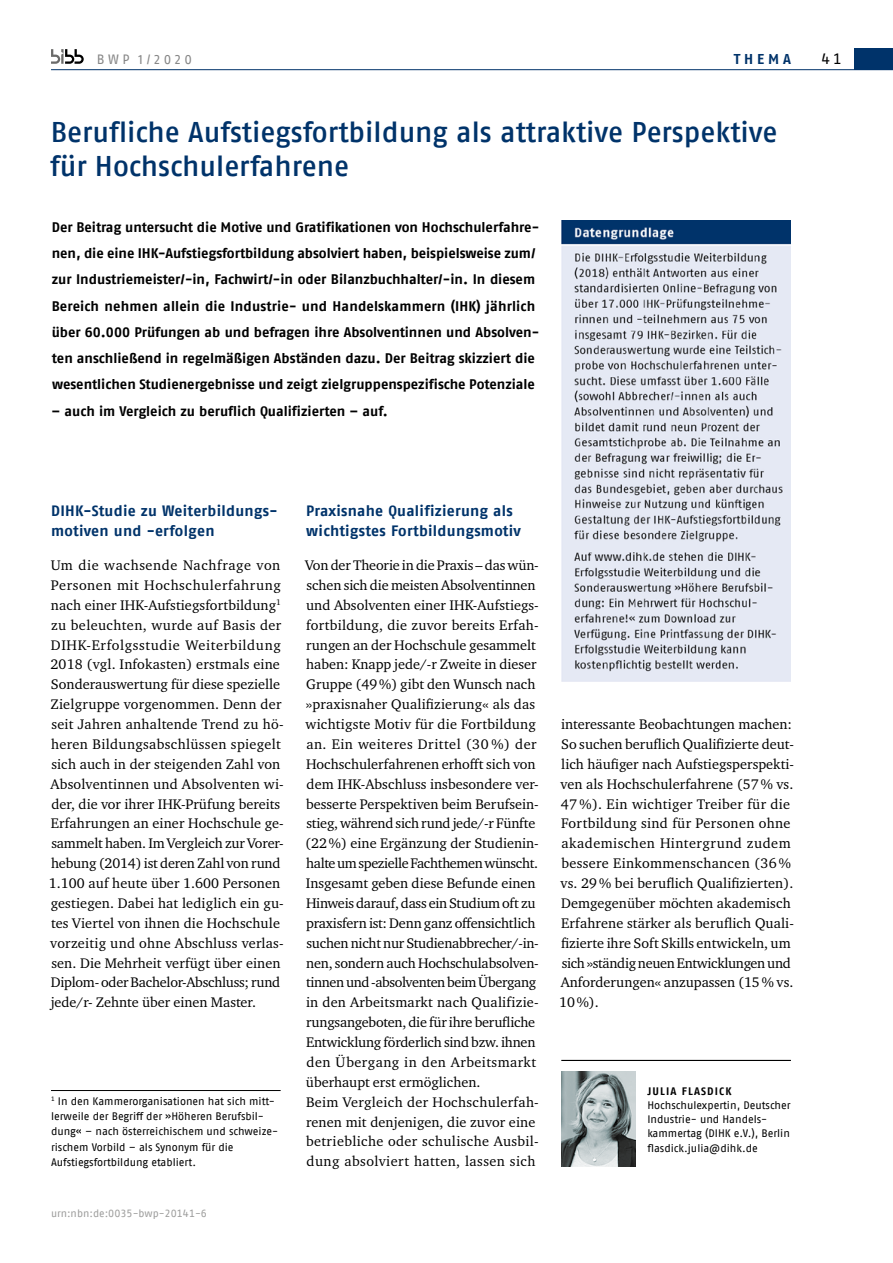
<style>
.page{position:relative;width:893px;height:1263px;background:#fff}
.page>*{position:absolute;margin:0;border:0;box-sizing:border-box;transform-origin:0 0}
.t1{font:500 28.5px/34.5px "Fago Pro";letter-spacing:-.005em;color:#00336a}
.t2{font:700 15px/19.8px "Fago Pro";letter-spacing:.015em;color:#00336a}
.t3{font:15px "Fago Pro";color:#000}
.t4{font:14.25px/20px "Charter ITC Pro";letter-spacing:.005em;color:#000}
.t5{font:700 14.25px "Fago Pro";letter-spacing:.27em;color:#00336a}
.t6{font:700 13.8px/26.2px "Fago Pro";color:#000}
.t7{font:13.5px "Fago Pro";color:#878787}
.t8{font:10.8px/14.2px "Fago Pro";color:#000}
.t9{font:10.5px "Fago Pro";color:#9d9d9c}
.s1{font-weight:700}
</style>
<div class="page">
<hr style="left:51px;top:69px;width:842px;height:1px;background:#00336a">
<div style="left:855px;top:48px;width:38px;height:22px;background:#00336a"></div>
<img style="left:561px;top:1071px;width:75px;height:95px">
<hr style="left:561px;top:1060px;width:230px;height:1px;background:#000">
<svg style="left:51px;top:49px;width:33px;height:15px"></svg>
<hr style="left:51px;top:1090px;width:230px;height:1px;background:#000">
<img style="left:561px;top:221px;width:230px;height:460px">
<p class="t7" style="left:97px;top:51px;width:97px">BWP 1/2020</p>
<p class="t5" style="left:734px;top:50px;width:59px">THEMA</p>
<p class="t3" style="left:821px;top:50px;width:22px">41</p>
<h1 class="t1" style="left:50px;top:114px;width:729px">Berufliche Aufstiegsfortbildung als attraktive Perspektive für Hochschulerfahrene</h1>
<p class="t6" style="left:52px;top:214px;width:489px">Der Beitrag untersucht die Motive und Gratifikationen von Hochschulerfahre&shy;nen, die eine IHK-Aufstiegsfortbildung absolviert haben, beispielsweise zum/ zur Industriemeister/-in, Fachwirt/-in oder Bilanzbuchhalter/-in. In diesem Bereich nehmen allein die Industrie- und Handelskammern (IHK) jährlich über 60.000 Prüfungen ab und befragen ihre Absolventinnen und Absolven&shy;ten anschließend in regelmäßigen Abständen dazu. Der Beitrag skizziert die wesentlichen Studienergebnisse und zeigt zielgruppenspezifische Potenziale</p>
<p class="t6" style="left:52px;top:398px;width:338px">– auch im Vergleich zu beruflich Qualifizierten – auf.</p>
<p class="t2" style="left:51px;top:501px;width:228px">DIHK-Studie zu Weiterbildungs&shy;motiven und -erfolgen</p>
<p class="t4" style="left:49px;top:555px;width:236px">Um die wachsende Nachfrage von Personen mit Hochschulerfahrung nach einer IHK-Aufstiegsfortbildung<sup>1 </sup>zu beleuchten, wurde auf Basis der DIHK-Erfolgsstudie Weiterbildung 2018 (vgl. Infokasten) erstmals eine Sonderauswertung für diese spezielle Zielgruppe vorgenommen. Denn der seit Jahren anhaltende Trend zu hö&shy;heren Bildungsabschlüssen spiegelt sich auch in der steigenden Zahl von Absolventinnen und Absolventen wi&shy;der, die vor ihrer IHK-Prüfung bereits Erfahrungen an einer Hochschule ge&shy;sammelt haben. Im Vergleich zur Vorer&shy;hebung (2014) ist deren Zahl von rund 1.100 auf heute über 1.600 Personen gestiegen. Dabei hat lediglich ein gu&shy;tes Viertel von ihnen die Hochschule vorzeitig und ohne Abschluss verlas&shy;sen. Die Mehrheit verfügt über einen Diplom- oder Bachelor-Abschluss; rund jede/r- Zehnte über einen Master.</p>
<p class="t8" style="left:51px;top:1093px;width:229px;line-height:15.5px"><sup>1</sup> In den Kammerorganisationen hat sich mitt&shy;lerweile der Begriff der »Höheren Berufsbil&shy;dung« – nach österreichischem und schweize&shy;rischem Vorbild – als Synonym für die Aufstiegsfortbildung etabliert.</p>
<p class="t9" style="left:51px;top:1207px;width:158px">urn:nbn:de:0035-bwp-20141-6</p>
<p class="t2" style="left:306px;top:501px;width:216px">Praxisnahe Qualifizierung als wichtigstes Fortbildungsmotiv</p>
<p class="t4" style="left:305px;top:555px;width:235px">Von der Theorie in die Praxis – das wün&shy;schen sich die meisten Absolventinnen und Absolventen einer IHK-Aufstiegs&shy;fortbildung, die zuvor bereits Erfah&shy;rungen an der Hochschule gesammelt haben: Knapp jede/-r Zweite in dieser Gruppe (49%) gibt den Wunsch nach »praxisnaher Qualifizierung« als das wichtigste Motiv für die Fortbildung an. Ein weiteres Drittel (30 %) der Hochschulerfahrenen erhofft sich von dem IHK-Abschluss insbesondere ver&shy;besserte Perspektiven beim Berufsein&shy;stieg, während sich rund jede/-r Fünfte (22%) eine Ergänzung der Studienin&shy;halte um spezielle Fachthemen wünscht.<br>Insgesamt geben diese Befunde einen Hinweis darauf, dass ein Studium oft zu praxisfern ist: Denn ganz offensichtlich suchen nicht nur Studienabbrecher/-in&shy;nen, sondern auch Hochschulabsolven&shy;tinnen und -absolventen beim Übergang in den Arbeitsmarkt nach Qualifizie&shy;rungsangeboten, die für ihre berufliche Entwicklung förderlich sind bzw. ihnen den Übergang in den Arbeitsmarkt überhaupt erst ermöglichen.<br>Beim Vergleich der Hochschulerfah&shy;renen mit denjenigen, die zuvor eine betriebliche oder schulische Ausbil&shy;dung absolviert hatten, lassen sich</p>
<p class="t4" style="left:559px;top:714px;width:236px">interessante Beobachtungen machen:<br>So suchen beruflich Qualifizierte deut&shy;lich häufiger nach Aufstiegsperspekti&shy;ven als Hochschulerfahrene (57% vs.<br>47 %). Ein wichtiger Treiber für die Fortbildung sind für Personen ohne akademischen Hintergrund zudem bessere Einkommenschancen (36 % vs. 29% bei beruflich Qualifizierten).<br>Demgegenüber möchten akademisch Erfahrene stärker als beruflich Quali&shy;fizierte ihre Soft Skills entwickeln, um sich »ständig neuen Entwicklungen und Anforderungen« anzupassen (15% vs.<br>10%).</p>
<p class="t8" style="left:647px;top:1083px;width:145px"><span class="s1">JULIA FLASDICK<br></span>Hochschulexpertin, Deutscher<br>Industrie- und Handels&shy;kammertag (DIHK e.V.), Berlin flasdick.julia@dihk.de</p>
</div>
